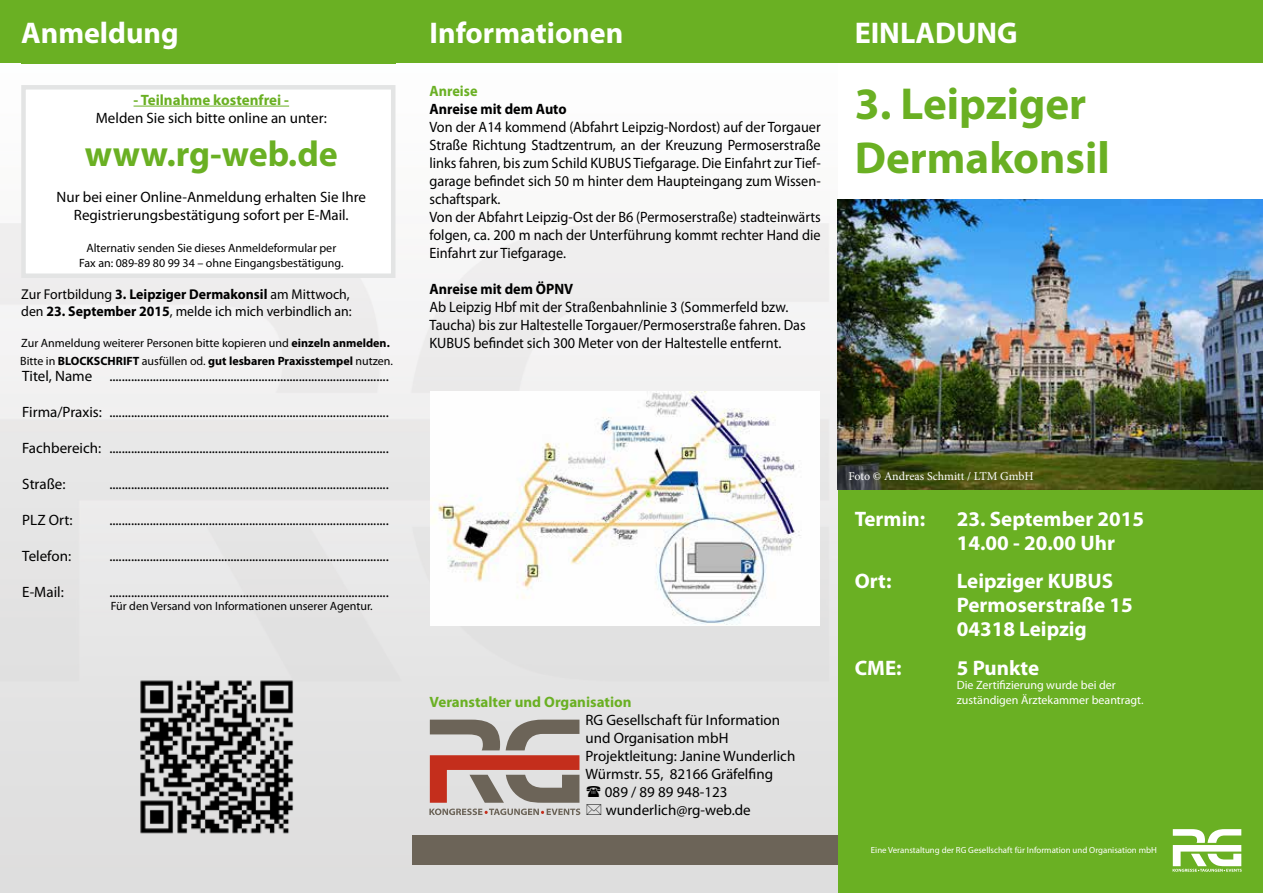
<style>
.page{position:relative;width:1263px;height:893px;background:#6ab023}
.page>*{position:absolute;margin:0;border:0;box-sizing:border-box;transform-origin:0 0}
.t1{font:700 45px/54px "Myriad Pro";color:#6ab023}
.t2{font:700 36px "Myriad Pro";color:#6ab023}
.t3{font:700 30px "Myriad Pro";color:#fff}
.t4{font:700 21px/24px "Myriad Pro";color:#fff}
.t5{font:15px/18px "Myriad Pro";color:#000;text-align:center}
.t6{font:15px/18px "Myriad Pro";color:#000;scale:.95 1}
.t7{font:700 15px "Myriad Pro";color:#6ab023}
.t8{font:700 15px "Myriad Pro";color:#000;scale:.95 1}
.t9{font:700 15px "Myriad Pro";color:#6ab023;scale:.95 1}
.t10{font:14.25px/17.1px "Myriad Pro";color:#000}
.t11{font:12px/14.4px "Myriad Pro";color:#000;text-align:center}
.t12{font:700 12px "Myriad Pro";color:#000}
.t13{font:12px/14.4px "Myriad Pro";color:#fff}
.t14{font:12px "Minion Pro";letter-spacing:-.005em;color:#fff}
.t15{font:8.85px "Myriad Pro";color:#fff}
.s1{font-weight:700}
.s2{font-weight:400}
</style>
<div class="page">
<img style="left:0;top:64px;width:838px;height:829px">
<div style="left:838px;top:64px;width:425px;height:425px;background:#fff"></div>
<svg style="left:1172px;top:829px;width:70px;height:43px"></svg>
<div style="left:412px;top:836px;width:426px;height:29px;background:#6c6458"></div>
<svg style="left:429px;top:720px;width:151px;height:95px;background:#b4948c"></svg>
<div style="left:21px;top:85px;width:374px;height:193px;background:#fff;border:4px solid #e3e4e4"></div>
<hr style="left:134px;top:106px;width:155px;height:1px;background:#6ab023">
<img style="left:838px;top:199px;width:425px;height:290px">
<img style="left:430px;top:392px;width:390px;height:234px">
<img style="left:122px;top:662px;width:188px;height:188px">
<svg style="left:587px;top:786px;width:13px;height:11px"></svg>
<svg style="left:587px;top:804px;width:14px;height:11px"></svg>
<h3 class="t3" style="left:21px;top:13px;width:159px">Anmeldung</h3>
<p class="t7" style="left:134px;top:90px;width:157px">- Teilnahme kostenfrei -</p>
<p class="t5" style="left:96px;top:108px;width:232px">Melden Sie sich bitte online an unter:</p>
<h2 class="t2" style="left:85px;top:130px;width:254px">www.rg-web.de</h2>
<p class="t5" style="left:57px;top:188px;width:311px">Nur bei einer Online-Anmeldung erhalten Sie Ihre<br>Registrierungsbestätigung sofort per E-Mail.</p>
<p class="t11" style="left:79px;top:241px;width:266px">Alternativ senden Sie dieses Anmeldeformular per<br>Fax an: 089-89 80 99 34 – ohne Eingangsbestätigung.</p>
<p class="t10" style="left:21px;top:285px;width:332px">Zur Fortbildung <span class="s1">3. Leipziger Dermakonsil</span> am Mittwoch, den <span class="s1">23. September 2015</span>, melde ich mich verbindlich an:</p>
<p class="t11" style="left:21px;top:336px;width:370px">Zur Anmeldung weiterer Personen bitte kopieren und <span class="s1">einzeln anmelden.</span></p>
<p class="t12" style="left:20px;top:353px;width:374px"><span class="s2">Bitte in</span> BLOCKSCHRIFT <span class="s2">ausfüllen od.</span> gut lesbaren Praxisstempel <span class="s2">nutzen.</span></p>
<p class="t5" style="left:22px;top:367px;width:368px">Titel, Name ..........................................................................................</p>
<p class="t5" style="left:22px;top:403px;width:368px">Firma/Praxis: ..........................................................................................</p>
<p class="t5" style="left:22px;top:439px;width:368px">Fachbereich: ..........................................................................................</p>
<p class="t5" style="left:22px;top:475px;width:45px">Straße:</p>
<p class="t5" style="left:109px;top:475px;width:281px">..........................................................................................</p>
<p class="t5" style="left:22px;top:511px;width:52px">PLZ Ort:</p>
<p class="t5" style="left:109px;top:511px;width:281px">..........................................................................................</p>
<p class="t5" style="left:22px;top:547px;width:50px">Telefon:</p>
<p class="t5" style="left:109px;top:547px;width:281px">..........................................................................................</p>
<p class="t5" style="left:22px;top:583px;width:43px">E-Mail:</p>
<p class="t5" style="left:109px;top:583px;width:281px">..........................................................................................</p>
<p class="t11" style="left:111px;top:599px;width:263px">Für den Versand von Informationen unserer Agentur.</p>
<h3 class="t3" style="left:429px;top:13px;width:195px">Informationen</h3>
<p class="t9" style="left:429px;top:81px;width:52px">Anreise</p>
<p class="t8" style="left:429px;top:99px;width:146px">Anreise mit dem Auto</p>
<p class="t6" style="left:429px;top:118px;width:413px">Von der A14 kommend (Abfahrt Leipzig-Nordost) auf der Torgauer Straße Richtung Stadtzentrum, an der Kreuzung Permoserstraße links fahren, bis zum Schild KUBUS Tiefgarage. Die Einfahrt zur Tief&shy;garage befindet sich 50 m hinter dem Haupteingang zum Wissen&shy;schaftspark.<br>Von der Abfahrt Leipzig-Ost der B6 (Permoserstraße) stadteinwärts folgen, ca. 200 m nach der Unterführung kommt rechter Hand die Einfahrt zur Tiefgarage.</p>
<p class="t8" style="left:429px;top:279px;width:153px">Anreise mit dem ÖPNV</p>
<p class="t6" style="left:429px;top:298px;width:397px">Ab Leipzig Hbf mit der Straßenbahnlinie 3 (Sommerfeld bzw.<br>Taucha) bis zur Haltestelle Torgauer/Permoserstraße fahren. Das<br>KUBUS befindet sich 300 Meter von der Haltestelle entfernt.</p>
<h3 class="t3" style="left:855px;top:13px;width:164px">EINLADUNG</h3>
<h1 class="t1" style="left:855px;top:75px;width:256px">3. Leipziger<br>Dermakonsil</h1>
<p class="t7" style="left:429px;top:692px;width:204px">Veranstalter und Organisation</p>
<p class="t5" style="left:585px;top:711px;width:196px">RG Gesellschaft für Information</p>
<p class="t5" style="left:585px;top:729px;width:144px">und Organisation mbH</p>
<p class="t5" style="left:585px;top:747px;width:211px">Projektleitung: Janine Wunderlich</p>
<p class="t5" style="left:585px;top:765px;width:189px">Würmstr. 55, 82166 Gräfelfing</p>
<p class="t5" style="left:605px;top:783px;width:124px">089 / 89 89 948-123</p>
<p class="t5" style="left:606px;top:801px;width:147px">wunderlich@rg-web.de</p>
<p class="t14" style="left:848px;top:468px;width:187px">Foto © Andreas Schmitt / LTM GmbH</p>
<h3 class="t4" style="left:855px;top:506px;width:72px">Termin:</h3>
<h3 class="t4" style="left:957px;top:506px;width:189px">23. September 2015<br>14.00 - 20.00 Uhr</h3>
<h3 class="t4" style="left:855px;top:569px;width:38px">Ort:</h3>
<h3 class="t4" style="left:957px;top:569px;width:178px">Leipziger KUBUS<br>Permoserstraße 15<br>04318 Leipzig</h3>
<h3 class="t4" style="left:855px;top:655px;width:48px">CME:</h3>
<h3 class="t4" style="left:957px;top:655px;width:84px">5 Punkte</h3>
<p class="t13" style="left:957px;top:678px;width:188px">Die Zertifizierung wurde bei der zuständigen Ärztekammer beantragt.</p>
<p class="t15" style="left:871px;top:845px;width:287px">Eine Veranstaltung der RG Gesellschaft für Information und Organisation mbH</p>
</div>
